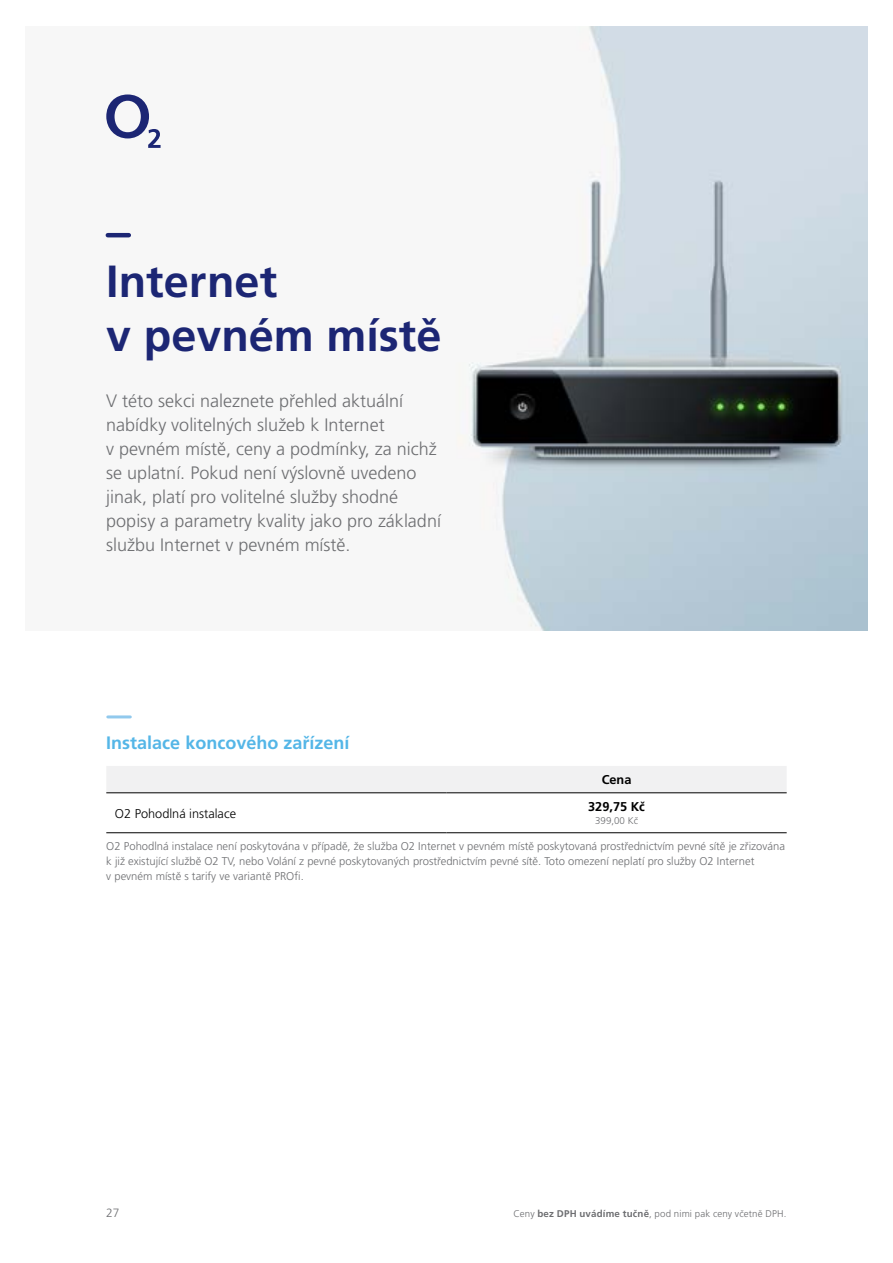
<style>
.page{position:relative;width:893px;height:1263px;background:#fff}
.page>*{position:absolute;margin:0;border:0;box-sizing:border-box;transform-origin:0 0}
.t1{font:700 45px/54px "Frutiger CE";color:#1c2674}
.t2{font:300 18px/24px "Frutiger CE";color:#6d6e71}
.t3{font:700 18px "Frutiger CE";color:#54b6e7}
.t4{font:300 12.75px "Frutiger CE";color:#000}
.t5{font:700 12.75px "Frutiger CE";color:#000}
.t6{font:300 12px "Frutiger CE";color:#6d6e71}
.t7{font:300 11.25px/15px "Frutiger CE";color:#6d6e71}
.t8{font:300 9.75px "Frutiger CE";letter-spacing:.015em;color:#6d6e71}
.s1{font-weight:700}
</style>
<div class="page">
<img style="left:105px;top:27px;width:762px;height:603px">
<svg style="left:106px;top:82px;width:55px;height:66px"></svg>
<hr style="left:108px;top:233px;width:21px;height:4px;background:#1c2674">
<div style="left:107px;top:766px;width:679px;height:26px;background:#f1f1f2"></div>
<hr style="left:106px;top:792px;width:340px;height:1px;background:#000">
<hr style="left:446px;top:792px;width:341px;height:1px;background:#000">
<hr style="left:106px;top:832px;width:340px;height:1px;background:#000">
<hr style="left:446px;top:832px;width:341px;height:1px;background:#000">
<hr style="left:108px;top:715px;width:22px;height:3px;background:#91c9ed">
<h1 class="t1" style="left:106px;top:254px;width:337px">Internet<br>v pevném místě</h1>
<p class="t2" style="left:106px;top:388px;width:336px">V této sekci naleznete přehled aktuální nabídky volitelných služeb k Internet<br>v pevném místě, ceny a podmínky, za nichž se uplatní. Pokud není výslovně uvedeno jinak, platí pro volitelné služby shodné popisy a parametry kvality jako pro základní službu Internet v pevném místě.</p>
<h2 class="t3" style="left:106px;top:732px;width:245px">Instalace koncového zařízení</h2>
<p class="t4" style="left:115px;top:806px;width:123px">O2 Pohodlná instalace</p>
<p class="t5" style="left:602px;top:772px;width:31px">Cena</p>
<p class="t5" style="left:588px;top:799px;width:58px">329,75 Kč</p>
<p class="t8" style="left:595px;top:815px;width:44px">399,00 Kč</p>
<p class="t7" style="left:106px;top:838px;width:680px">O2 Pohodlná instalace není poskytována v případě, že služba O2 Internet v pevném místě poskytovaná prostřednictvím pevné sítě je zřizována k již existující službě O2 TV, nebo Volání z pevné poskytovaných prostřednictvím pevné sítě. Toto omezení neplatí pro služby O2 Internet<br>v pevném místě s tarify ve variantě PROfi.</p>
<p class="t6" style="left:106px;top:1206px;width:15px">27</p>
<p class="t8" style="left:513px;top:1208px;width:275px">Ceny <span class="s1">bez DPH uvádíme tučně</span>, pod nimi pak ceny včetně DPH.</p>
</div>
